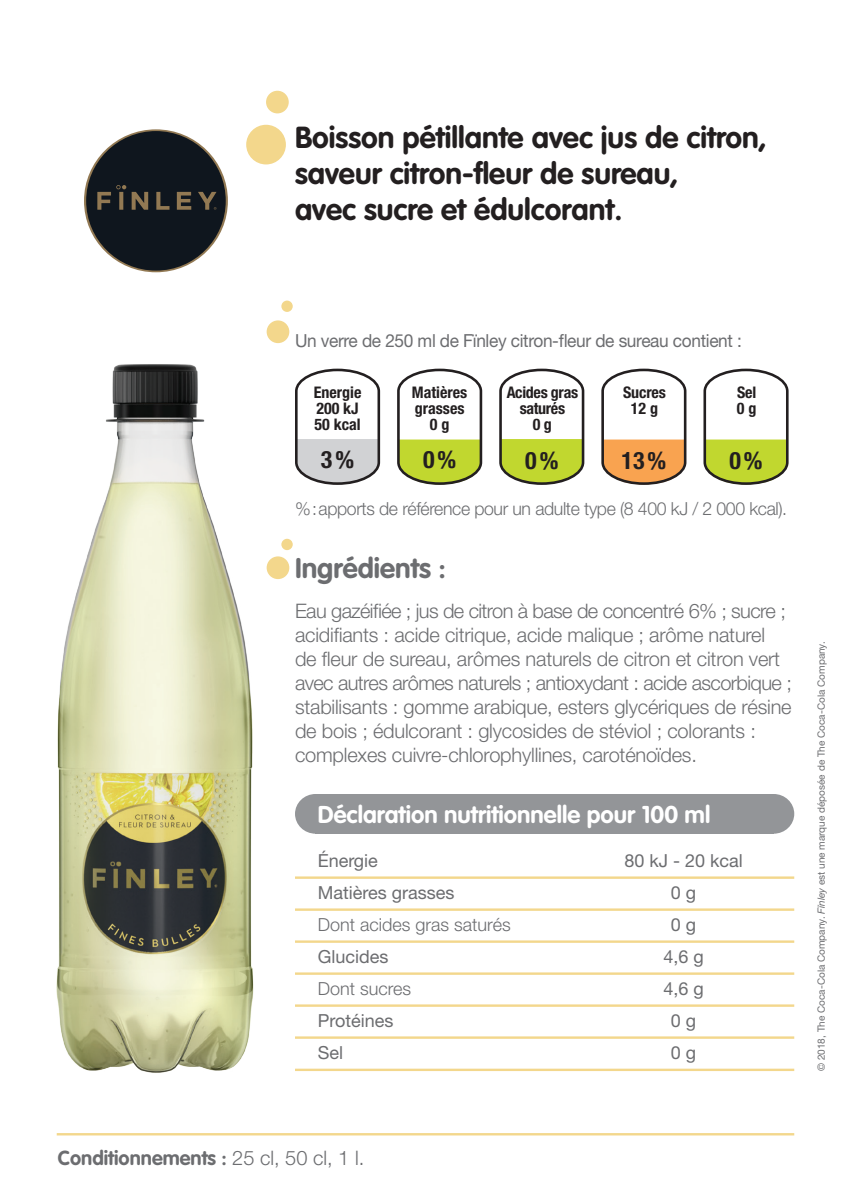
<style>
.page{position:relative;width:851px;height:1191px;background:#fff}
.page>*{position:absolute;margin:0;border:0;box-sizing:border-box;transform-origin:0 0}
.t1{font:700 30px/36px "VAG Rounded";color:#231f20}
.t2{font:700 28px "VAG Rounded";color:#6c6d70}
.t3{font:700 24px "VAG Rounded";color:#fff}
.t4{font:700 condensed 24px "Helvetica Neue";color:#231f20}
.t5{font:300 20px/24px "Helvetica Neue";letter-spacing:-.01em;color:#6c6d70}
.t6{font:700 20px "VAG Rounded";color:#6c6d70}
.t7{font:18px/32px "Helvetica Neue";color:#6c6d70}
.t8{font:300 18px "Helvetica Neue";letter-spacing:-.02em;color:#6c6d70}
.t9{font:18px "Helvetica Neue";letter-spacing:-.02em;color:#6c6d70;scale:.96 1}
.t10{font:300 18px "Helvetica Neue";color:#6c6d70}
.t11{font:700 condensed 16px/16px "Helvetica Neue";color:#231f20}
.t12{font:700 condensed 16px/16px "Helvetica Neue";letter-spacing:-.02em;color:#231f20;text-align:center}
.t13{font:10px "Helvetica Neue";color:#6c6d70}
.s1{font-style:italic}
.s2{font-family:"Helvetica Neue";font-weight:300}
</style>
<div class="page">
<hr style="left:295px;top:876px;width:499px;height:3px;background:#f3d78c">
<hr style="left:295px;top:908px;width:499px;height:3px;background:#f3d78c">
<hr style="left:295px;top:940px;width:499px;height:2px;background:#f3d78c">
<hr style="left:295px;top:972px;width:499px;height:2px;background:#f3d78c">
<hr style="left:295px;top:1004px;width:499px;height:2px;background:#f3d78c">
<hr style="left:295px;top:1036px;width:499px;height:2px;background:#f3d78c">
<hr style="left:295px;top:1068px;width:499px;height:3px;background:#f3d78c">
<div style="left:315px;top:794px;width:458px;height:39px;background:#939598"></div>
<div style="left:295px;top:794px;width:41px;height:39px;background:#939598;border-radius:50%"></div>
<div style="left:753px;top:794px;width:41px;height:39px;background:#939598;border-radius:50%"></div>
<div style="left:246px;top:125px;width:40px;height:39px;background:#f3d78c;border-radius:50%"></div>
<div style="left:266px;top:91px;width:23px;height:22px;background:#f3d78c;border-radius:50%"></div>
<div style="left:266px;top:556px;width:23px;height:23px;background:#f3d78c;border-radius:50%"></div>
<div style="left:266px;top:320px;width:23px;height:23px;background:#f3d78c;border-radius:50%"></div>
<div style="left:281px;top:300px;width:12px;height:12px;background:#f3d78c;border-radius:50%"></div>
<div style="left:281px;top:539px;width:12px;height:11px;background:#f3d78c;border-radius:50%"></div>
<hr style="left:57px;top:1133px;width:737px;height:2px;background:#f3d78c">
<img style="left:56px;top:364px;width:198px;height:709px">
<svg style="left:84px;top:129px;width:144px;height:143px"></svg>
<div style="left:86px;top:131px;width:140px;height:139px;background:#0f161e;border-radius:50%"></div>
<svg style="left:97px;top:185px;width:119px;height:25px"></svg>
<svg style="left:295px;top:368px;width:86px;height:117px"></svg>
<svg style="left:397px;top:368px;width:86px;height:117px"></svg>
<svg style="left:499px;top:368px;width:86px;height:117px"></svg>
<svg style="left:601px;top:368px;width:86px;height:117px"></svg>
<svg style="left:703px;top:368px;width:86px;height:117px"></svg>
<h1 class="t1" style="left:295px;top:119px;width:473px">Boisson pétillante avec jus de citron, saveur citron-fleur de sureau,<br>avec sucre et édulcorant.</h1>
<p class="t9" style="left:295px;top:330px;width:467px">Un verre de 250 ml de Fïnley citron-fleur de sureau contient :</p>
<p class="t11" style="left:313px;top:384px;width:49px">Energie<br>200 kJ<br>50 kcal</p>
<p class="t4" style="left:321px;top:445px;width:35px">3%</p>
<p class="t11" style="left:412px;top:384px;width:57px;text-align:center">Matières grasses<br>0 g</p>
<p class="t12" style="left:506px;top:384px;width:73px">Acides gras saturés<br>0 g</p>
<p class="t11" style="left:623px;top:384px;width:44px;text-align:center">Sucres<br>12 g</p>
<p class="t11" style="left:736px;top:384px;width:21px">Sel<br>0 g</p>
<p class="t4" style="left:423px;top:445px;width:35px">0%</p>
<p class="t4" style="left:525px;top:445px;width:35px">0%</p>
<p class="t4" style="left:621px;top:445px;width:46px">13%</p>
<p class="t4" style="left:729px;top:445px;width:35px">0%</p>
<p class="t8" style="left:295px;top:498px;width:493px">%:apports de référence pour un adulte type (8 400 kJ / 2 000 kcal).</p>
<h2 class="t2" style="left:295px;top:552px;width:152px">Ingrédients :</h2>
<p class="t5" style="left:295px;top:598px;width:498px">Eau gazéifiée ; jus de citron à base de concentré 6% ; sucre ; acidifiants : acide citrique, acide malique ; arôme naturel<br>de fleur de sureau, arômes naturels de citron et citron vert avec autres arômes naturels ; antioxydant : acide ascorbique ; stabilisants : gomme arabique, esters glycériques de résine de bois ; édulcorant : glycosides de stéviol ; colorants : complexes cuivre-chlorophyllines, caroténoïdes.</p>
<p class="t3" style="left:317px;top:800px;width:394px">Déclaration nutritionnelle pour 100 ml</p>
<p class="t7" style="left:317px;top:844px;width:138px">Énergie<br>Matières grasses</p>
<p class="t10" style="left:317px;top:913px;width:195px">Dont acides gras saturés</p>
<p class="t7" style="left:317px;top:940px;width:72px">Glucides</p>
<p class="t10" style="left:317px;top:977px;width:95px">Dont sucres</p>
<p class="t7" style="left:317px;top:1004px;width:77px">Protéines<br>Sel</p>
<p class="t7" style="left:624px;top:844px;width:120px;text-align:center">80 kJ - 20 kcal<br>0 g<br>0 g<br>4,6 g<br>4,6 g<br>0 g<br>0 g</p>
<p class="t13" style="left:815px;top:1071px;width:431px;rotate:-90deg">© 2018, The Coca-Cola Company. <span class="s1">Fïnley</span> est une marque déposée de The Coca-Cola Company.</p>
<p class="t6" style="left:58px;top:1146px;width:308px">Conditionnements : <span class="s2">25 cl, 50 cl, 1 l.</span></p>
</div>
